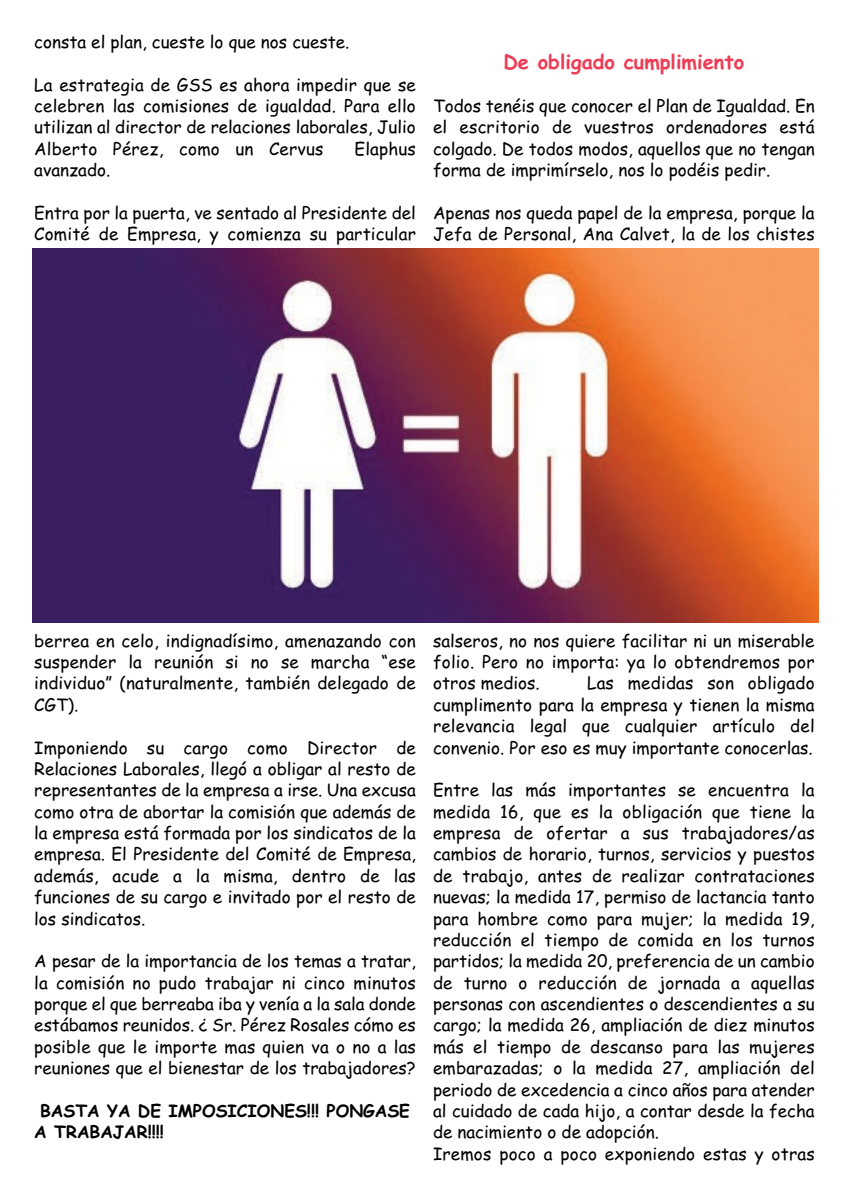
<style>
.page{position:relative;width:849px;height:1200px;background:#fff}
.page>*{position:absolute;margin:0;border:0;box-sizing:border-box;transform-origin:0 0}
.t1{font:700 19.95px "Comic Sans MS";color:#ee3d56}
.t2{font:17.1px/21.3px "Comic Sans MS";color:#000;text-align:justify}
.t3{font:700 17.1px/21.3px "Comic Sans MS";color:#000}
</style>
<div class="page">
<img style="left:32px;top:248px;width:786px;height:374px">
<p class="t2" style="left:34px;top:31px;width:316px">consta el plan, cueste lo que nos cueste.</p>
<p class="t2" style="left:34px;top:74px;width:383px">La estrategia de GSS es ahora impedir que se celebren las comisiones de igualdad. Para ello utilizan al director de relaciones laborales, Julio Alberto Pérez, como un Cervus</p>
<p class="t2" style="left:354px;top:138px;width:63px">Elaphus</p>
<p class="t2" style="left:34px;top:160px;width:78px">avanzado.</p>
<p class="t2" style="left:34px;top:202px;width:383px">Entra por la puerta, ve sentado al Presidente del<br>Comité de Empresa, y comienza su particular</p>
<p class="t1" style="left:503px;top:51px;width:242px">De obligado cumplimiento</p>
<p class="t2" style="left:433px;top:96px;width:383px">Todos tenéis que conocer el Plan de Igualdad. En el escritorio de vuestros ordenadores está colgado. De todos modos, aquellos que no tengan forma de imprimírselo, nos lo podéis pedir.</p>
<p class="t2" style="left:433px;top:202px;width:383px">Apenas nos queda papel de la empresa, porque la<br>Jefa de Personal, Ana Calvet, la de los chistes</p>
<p class="t2" style="left:34px;top:630px;width:383px">berrea en celo, indignadísimo, amenazando con suspender la reunión si no se marcha “ese individuo” (naturalmente, también delegado de CGT).</p>
<p class="t2" style="left:34px;top:737px;width:383px">Imponiendo su cargo como Director de Relaciones Laborales, llegó a obligar al resto de representantes de la empresa a irse. Una excusa como otra de abortar la comisión que además de la empresa está formada por los sindicatos de la empresa. El Presidente del Comité de Empresa, además, acude a la misma, dentro de las funciones de su cargo e invitado por el resto de los sindicatos.</p>
<p class="t2" style="left:34px;top:951px;width:383px">A pesar de la importancia de los temas a tratar, la comisión no pudo trabajar ni cinco minutos porque el que berreaba iba y venía a la sala donde estábamos reunidos. ¿ Sr. Pérez Rosales cómo es posible que le importe mas quien va o no a las reuniones que el bienestar de los trabajadores?</p>
<p class="t3" style="left:34px;top:1100px;width:377px;text-indent:6px">BASTA YA DE IMPOSICIONES!!! PONGASE<br>A TRABAJAR!!!!</p>
<p class="t2" style="left:433px;top:630px;width:383px">salseros, no nos quiere facilitar ni un miserable folio. Pero no importa: ya lo obtendremos por otros medios.</p>
<p class="t2" style="left:433px;top:673px;width:383px;text-indent:154px">Las medidas son obligado cumplimento para la empresa y tienen la misma relevancia legal que cualquier artículo del convenio. Por eso es muy importante conocerlas.</p>
<p class="t2" style="left:433px;top:780px;width:383px;text-align:left">Entre las más importantes se encuentra la medida 16, que es la obligación que tiene la empresa de ofertar a sus trabajadores/as cambios de horario, turnos, servicios y puestos de trabajo, antes de realizar contrataciones nuevas; la medida 17, permiso de lactancia tanto para hombre como para mujer; la medida 19, reducción el tiempo de comida en los turnos partidos; la medida 20, preferencia de un cambio de turno o reducción de jornada a aquellas personas con ascendientes o descendientes a su cargo; la medida 26, ampliación de diez minutos más el tiempo de descanso para las mujeres embarazadas; o la medida 27, ampliación del periodo de excedencia a cinco años para atender al cuidado de cada hijo, a contar desde la fecha de nacimiento o de adopción.<br>Iremos poco a poco exponiendo estas y otras</p>
</div>
